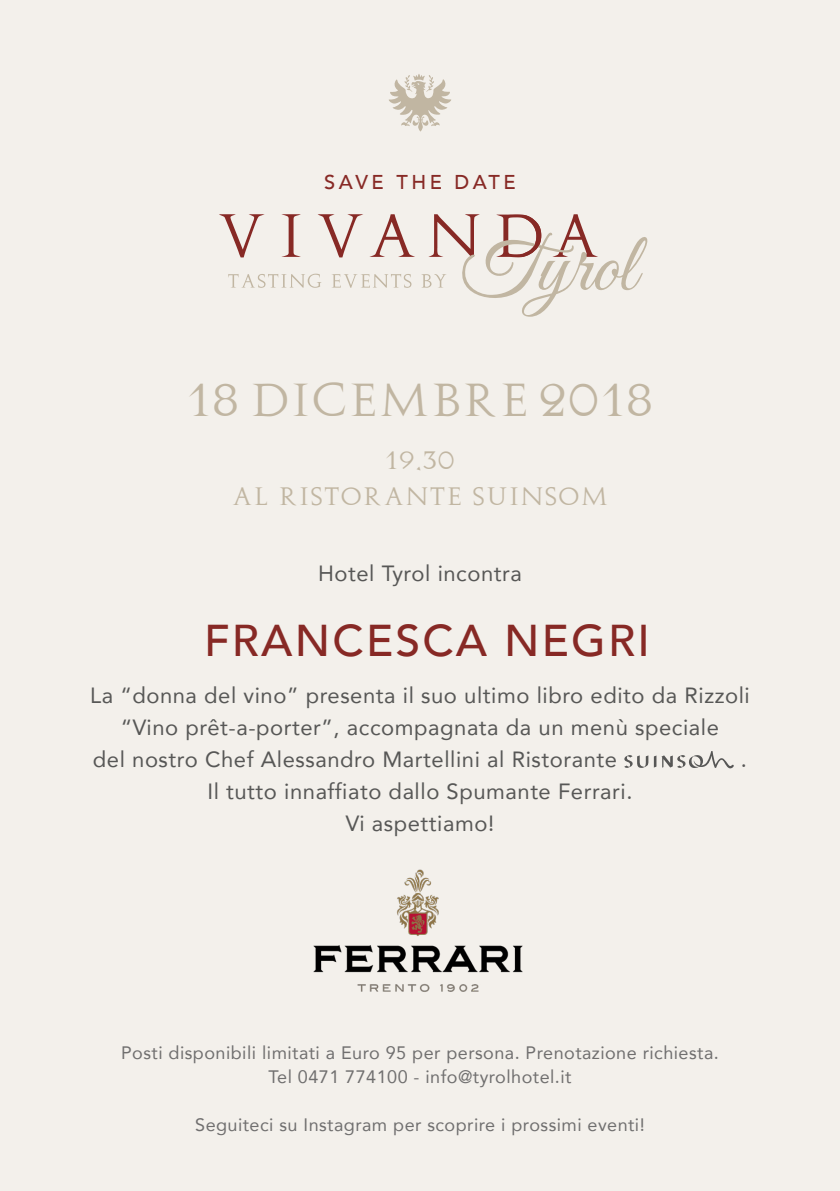
<style>
.page{position:relative;width:840px;height:1191px;background:#fff}
.page>*{position:absolute;margin:0;border:0;box-sizing:border-box;transform-origin:0 0}
.t1{font:500 44.4px "Avenir";letter-spacing:.05em;color:#872925}
.t2{font:44px "Augustus";letter-spacing:.08em;color:#c1b6a2}
.t3{font:24px/36px "Augustus";letter-spacing:.08em;color:#c1b6a2;text-align:center}
.t4{font:22px/32px "Avenir";letter-spacing:.025em;color:#575756;text-align:center}
.t5{font:500 20px "Avenir";letter-spacing:.175em;color:#872925}
.t6{font:18px/24px "Avenir";letter-spacing:.025em;color:#706f6f;text-align:center}
</style>
<div class="page">
<div style="left:0;top:0;width:839px;height:1191px;background:#f3f0eb"></div>
<svg style="left:389px;top:74px;width:62px;height:57px"></svg>
<svg style="left:219px;top:214px;width:45px;height:43px"></svg>
<svg style="left:281px;top:214px;width:20px;height:43px"></svg>
<svg style="left:317px;top:214px;width:46px;height:43px"></svg>
<svg style="left:369px;top:214px;width:46px;height:43px"></svg>
<svg style="left:228px;top:274px;width:93px;height:14px"></svg>
<svg style="left:332px;top:274px;width:79px;height:14px"></svg>
<svg style="left:421px;top:214px;width:227px;height:103px"></svg>
<svg style="left:624px;top:751px;width:109px;height:18px"></svg>
<img style="left:313px;top:869px;width:210px;height:123px">
<p class="t5" style="left:324px;top:165px;width:193px">SAVE THE DATE</p>
<h2 class="t2" style="left:188px;top:374px;width:465px">18 DICEMBRE 2018</h2>
<p class="t3" style="left:232px;top:442px;width:377px">19.30<br>AL RISTORANTE SUINSOM</p>
<p class="t4" style="left:318px;top:557px;width:205px">Hotel Tyrol incontra</p>
<h1 class="t1" style="left:204px;top:602px;width:447px">FRANCESCA NEGRI</h1>
<p class="t4" style="left:90px;top:678px;width:660px">La “donna del vino” presenta il suo ultimo libro edito da Rizzoli</p>
<p class="t4" style="left:121px;top:710px;width:599px">“Vino prêt-a-porter”, accompagnata da un menù speciale</p>
<p class="t4" style="left:93px;top:742px;width:525px">del nostro Chef Alessandro Martellini al Ristorante</p>
<p class="t4" style="left:740px;top:742px;width:8px">.</p>
<p class="t4" style="left:207px;top:774px;width:426px">Il tutto innaffiato dallo Spumante Ferrari.<br>Vi aspettiamo!</p>
<p class="t6" style="left:121px;top:1040px;width:599px">Posti disponibili limitati a Euro 95 per persona. Prenotazione richiesta.<br>Tel 0471 774100 - info@tyrolhotel.it</p>
<p class="t6" style="left:195px;top:1112px;width:451px">Seguiteci su Instagram per scoprire i prossimi eventi!</p>
</div>
